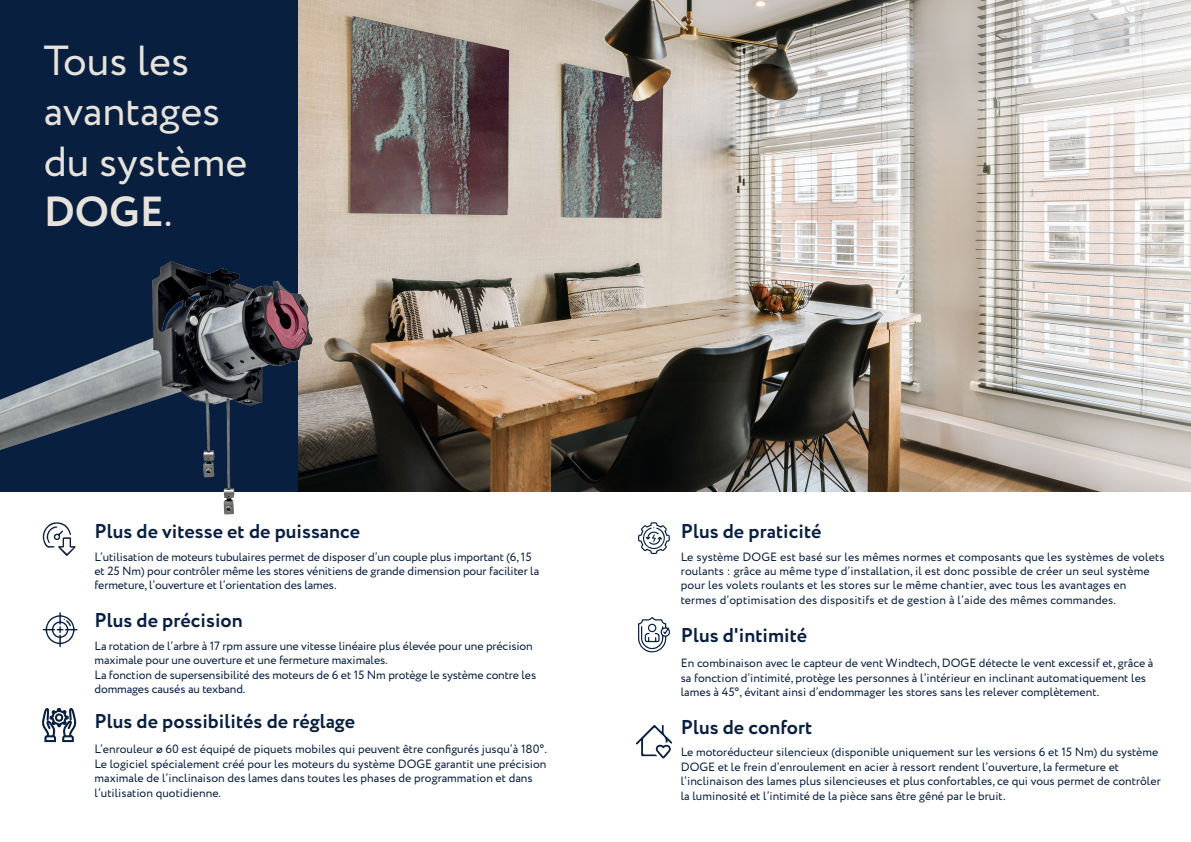
<style>
.page{position:relative;width:1191px;height:842px;background:#fff}
.page>*{position:absolute;margin:0;border:0;box-sizing:border-box;transform-origin:0 0}
.t1{font:42px/50.4px "Circe";color:#e6e2dc}
.t2{font:700 20px "Circe";color:#091f3f}
.t3{font:12px/14.4px "Circe";color:#091f3f}
.s1{font-weight:700}
</style>
<div class="page">
<img style="left:298px;top:0;width:893px;height:491px">
<div style="left:0;top:0;width:298px;height:491px;background:#091f3f"></div>
<svg style="left:43px;top:612px;width:35px;height:35px"></svg>
<svg style="left:42px;top:708px;width:34px;height:34px"></svg>
<svg style="left:638px;top:617px;width:33px;height:36px"></svg>
<svg style="left:43px;top:541px;width:33px;height:15px"></svg>
<svg style="left:638px;top:522px;width:32px;height:32px"></svg>
<svg style="left:636px;top:725px;width:36px;height:34px"></svg>
<img style="left:0;top:247px;width:324px;height:294px">
<h1 class="t1" style="left:44px;top:37px;width:205px">Tous les avantages du système<br><span class="s1">DOGE</span>.</h1>
<h2 class="t2" style="left:94px;top:518px;width:267px">Plus de vitesse et de puissance</h2>
<p class="t3" style="left:94px;top:550px;width:446px">L’utilisation de moteurs tubulaires permet de disposer d’un couple plus important (6, 15 et 25 Nm) pour contrôler même les stores vénitiens de grande dimension pour faciliter la fermeture, l’ouverture et l’orientation des lames.</p>
<h2 class="t2" style="left:94px;top:607px;width:150px">Plus de précision</h2>
<p class="t3" style="left:94px;top:639px;width:443px">La rotation de l’arbre à 17 rpm assure une vitesse linéaire plus élevée pour une précision maximale pour une ouverture et une fermeture maximales.<br>La fonction de supersensibilité des moteurs de 6 et 15 Nm protège le système contre les dommages causés au texband.</p>
<h2 class="t2" style="left:94px;top:708px;width:262px">Plus de possibilités de réglage</h2>
<p class="t3" style="left:94px;top:742px;width:454px">L’enrouleur ø 60 est équipé de piquets mobiles qui peuvent être configurés jusqu’à 180°.<br>Le logiciel spécialement créé pour les moteurs du système DOGE garantit une précision maximale de l’inclinaison des lames dans toutes les phases de programmation et dans l’utilisation quotidienne.</p>
<h2 class="t2" style="left:681px;top:518px;width:142px">Plus de praticité</h2>
<p class="t3" style="left:681px;top:550px;width:485px">Le système DOGE est basé sur les mêmes normes et composants que les systèmes de volets roulants : grâce au même type d’installation, il est donc possible de créer un seul système pour les volets roulants et les stores sur le même chantier, avec tous les avantages en termes d’optimisation des dispositifs et de gestion à l’aide des mêmes commandes.</p>
<h2 class="t2" style="left:681px;top:621px;width:128px">Plus d'intimité</h2>
<p class="t3" style="left:681px;top:656px;width:474px">En combinaison avec le capteur de vent Windtech, DOGE détecte le vent excessif et, grâce à sa fonction d’intimité, protège les personnes à l’intérieur en inclinant automatiquement les lames à 45°, évitant ainsi d’endommager les stores sans les relever complètement.</p>
<h2 class="t2" style="left:681px;top:714px;width:133px">Plus de confort</h2>
<p class="t3" style="left:681px;top:745px;width:481px">Le motoréducteur silencieux (disponible uniquement sur les versions 6 et 15 Nm) du système DOGE et le frein d’enroulement en acier à ressort rendent l’ouverture, la fermeture et l’inclinaison des lames plus silencieuses et plus confortables, ce qui vous permet de contrôler la luminosité et l’intimité de la pièce sans être gêné par le bruit.</p>
</div>
